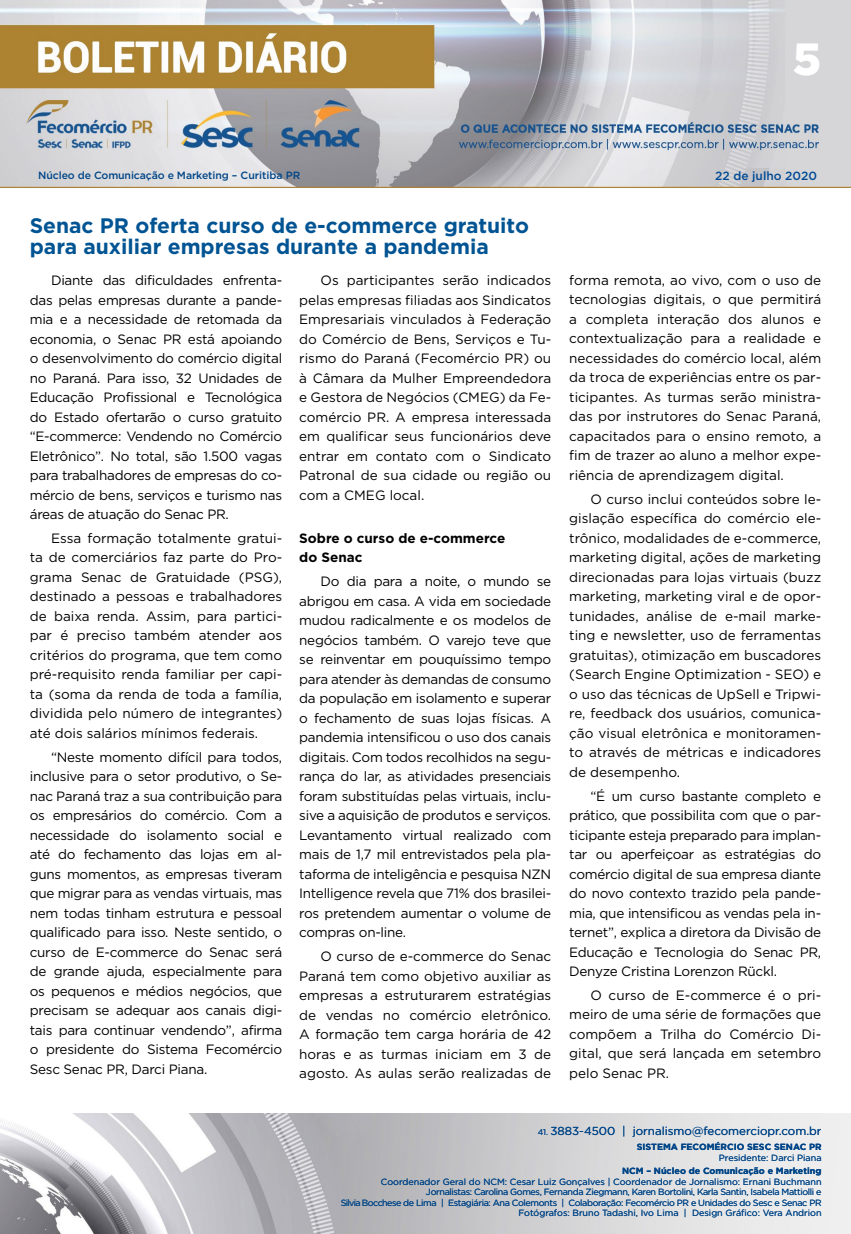
<style>
.page{position:relative;width:851px;height:1234px;background:#fff}
.page>*{position:absolute;margin:0;border:0;box-sizing:border-box;transform-origin:0 0}
.t1{font:900 45px "Gotham";color:#fff}
.t2{font:700 21px/21px "Gotham";color:#005493}
.t3{font:13.5px/19.5px "Gotham";color:#000;text-align:justify}
.t4{font:700 13.5px/19.5px "Gotham";color:#000}
.t5{font:500 11.85px "Gotham";color:#004a93}
.t6{font:11.55px "Gotham";color:#004587}
.t7{font:500 10.5px "Gotham";letter-spacing:-.01em;color:#004587}
.t8{font:9px/10.5px "Gotham";letter-spacing:-.04em;color:#004587;text-align:right}
.t9{font:700 9px "Gotham";color:#004587}
.t10{font:9px "Gotham";color:#004587}
.s1{font-size:8.25px}
</style>
<div class="page">
<img style="left:0;top:0;width:850px;height:188px">
<img style="left:0;top:1113px;width:850px;height:120px">
<h1 class="t1" style="left:792px;top:28px;width:30px">5</h1>
<p class="t7" style="left:38px;top:168px;width:264px">Núcleo de Comunicação e Marketing – Curitiba PR</p>
<p class="t5" style="left:715px;top:167px;width:103px">22 de julho 2020</p>
<h2 class="t2" style="left:30px;top:215px;width:500px">Senac PR oferta curso de e-commerce gratuito para auxiliar empresas durante a pandemia</h2>
<p class="t3" style="left:299px;top:270px;width:253px;text-indent:21px">Os participantes serão indicados pelas empresas filiadas aos Sindicatos Empresariais vinculados à Federação do Comércio de Bens, Serviços e Tu&shy;rismo do Paraná (Fecomércio PR) ou à Câmara da Mulher Empreendedora e Gestora de Negócios (CMEG) da Fe&shy;comércio PR. A empresa interessada em qualificar seus funcionários deve entrar em contato com o Sindicato Patronal de sua cidade ou região ou com a CMEG local.</p>
<p class="t4" style="left:299px;top:528px;width:207px">Sobre o curso de e-commerce do Senac</p>
<p class="t3" style="left:299px;top:571px;width:253px;text-indent:21px">Do dia para a noite, o mundo se abrigou em casa. A vida em sociedade mudou radicalmente e os modelos de negócios também. O varejo teve que se reinventar em pouquíssimo tempo para atender às demandas de consumo da população em isolamento e superar o fechamento de suas lojas físicas. A pandemia intensificou o uso dos canais digitais. Com todos recolhidos na segu&shy;rança do lar, as atividades presenciais foram substituídas pelas virtuais, inclu&shy;sive a aquisição de produtos e serviços.<br>Levantamento virtual realizado com mais de 1,7 mil entrevistados pela pla&shy;taforma de inteligência e pesquisa NZN Intelligence revela que 71% dos brasilei&shy;ros pretendem aumentar o volume de compras on-line.</p>
<p class="t3" style="left:299px;top:946px;width:253px;text-indent:21px">O curso de e-commerce do Senac Paraná tem como objetivo auxiliar as empresas a estruturarem estratégias de vendas no comércio eletrônico.<br>A formação tem carga horária de 42 horas e as turmas iniciam em 3 de agosto. As aulas serão realizadas de</p>
<p class="t3" style="left:30px;top:270px;width:254px;text-indent:21px">Diante das dificuldades enfrenta&shy;das pelas empresas durante a pande&shy;mia e a necessidade de retomada da economia, o Senac PR está apoiando o desenvolvimento do comércio digital no Paraná. Para isso, 32 Unidades de Educação Profissional e Tecnológica do Estado ofertarão o curso gratuito “E-commerce: Vendendo no Comércio Eletrônico”. No total, são 1.500 vagas para trabalhadores de empresas do co&shy;mércio de bens, serviços e turismo nas áreas de atuação do Senac PR.</p>
<p class="t3" style="left:30px;top:528px;width:254px;text-indent:21px">Essa formação totalmente gratui&shy;ta de comerciários faz parte do Pro&shy;grama Senac de Gratuidade (PSG), destinado a pessoas e trabalhadores de baixa renda. Assim, para partici&shy;par é preciso também atender aos critérios do programa, que tem como pré-requisito renda familiar per capi&shy;ta (soma da renda de toda a família, dividida pelo número de integrantes) até dois salários mínimos federais.</p>
<p class="t3" style="left:30px;top:746px;width:254px;text-indent:21px">“Neste momento difícil para todos, inclusive para o setor produtivo, o Se&shy;nac Paraná traz a sua contribuição para os empresários do comércio. Com a necessidade do isolamento social e até do fechamento das lojas em al&shy;guns momentos, as empresas tiveram que migrar para as vendas virtuais, mas nem todas tinham estrutura e pessoal qualificado para isso. Neste sentido, o curso de E-commerce do Senac será de grande ajuda, especialmente para os pequenos e médios negócios, que precisam se adequar aos canais digi&shy;tais para continuar vendendo”, afirma o presidente do Sistema Fecomércio Sesc Senac PR, Darci Piana.</p>
<p class="t3" style="left:569px;top:270px;width:253px">forma remota, ao vivo, com o uso de tecnologias digitais, o que permitirá a completa interação dos alunos e contextualização para a realidade e necessidades do comércio local, além da troca de experiências entre os par&shy;ticipantes. As turmas serão ministra&shy;das por instrutores do Senac Paraná, capacitados para o ensino remoto, a fim de trazer ao aluno a melhor expe&shy;riência de aprendizagem digital.</p>
<p class="t3" style="left:569px;top:488px;width:253px;text-indent:21px">O curso inclui conteúdos sobre le&shy;gislação específica do comércio ele&shy;trônico, modalidades de e-commerce, marketing digital, ações de marketing direcionadas para lojas virtuais (buzz marketing, marketing viral e de opor&shy;tunidades, análise de e-mail marke&shy;ting e newsletter, uso de ferramentas gratuitas), otimização em buscadores (Search Engine Optimization - SEO) e o uso das técnicas de UpSell e Tripwi&shy;re, feedback dos usuários, comunica&shy;ção visual eletrônica e monitoramen&shy;to através de métricas e indicadores de desempenho.</p>
<p class="t3" style="left:569px;top:785px;width:253px;text-indent:21px">“É um curso bastante completo e prático, que possibilita com que o par&shy;ticipante esteja preparado para implan&shy;tar ou aperfeiçoar as estratégias do comércio digital de sua empresa diante do novo contexto trazido pela pande&shy;mia, que intensificou as vendas pela in&shy;ternet”, explica a diretora da Divisão de Educação e Tecnologia do Senac PR, Denyze Cristina Lorenzon Rückl.</p>
<p class="t3" style="left:569px;top:984px;width:253px;text-indent:21px">O curso de E-commerce é o pri&shy;meiro de uma série de formações que compõem a Trilha do Comércio Di&shy;gital, que será lançada em setembro pelo Senac PR.</p>
<p class="t6" style="left:537px;top:1123px;width:285px"><span class="s1">41.</span> 3883-4500 | jornalismo@fecomerciopr.com.br</p>
<p class="t9" style="left:636px;top:1140px;width:186px">SISTEMA FECOMÉRCIO SESC SENAC PR</p>
<p class="t10" style="left:718px;top:1151px;width:104px">Presidente: Darci Piana</p>
<p class="t9" style="left:622px;top:1164px;width:201px">NCM – Núcleo de Comunicação e Marketing</p>
<p class="t8" style="left:341px;top:1175px;width:482px">Coordenador Geral do NCM: Cesar Luiz Gonçalves | Coordenador de Jornalismo: Ernani Buchmann Jornalistas: Carolina Gomes, Fernanda Ziegmann, Karen Bortolini, Karla Santin, Isabela Mattiolli e<br>Silvia Bocchese de Lima | Estagiária: Ana Colemonts | Colaboração: Fecomércio PR e Unidades do Sesc e Senac PR Fotógrafos: Bruno Tadashi, Ivo Lima | Design Gráfico: Vera Andrion</p>
</div>
